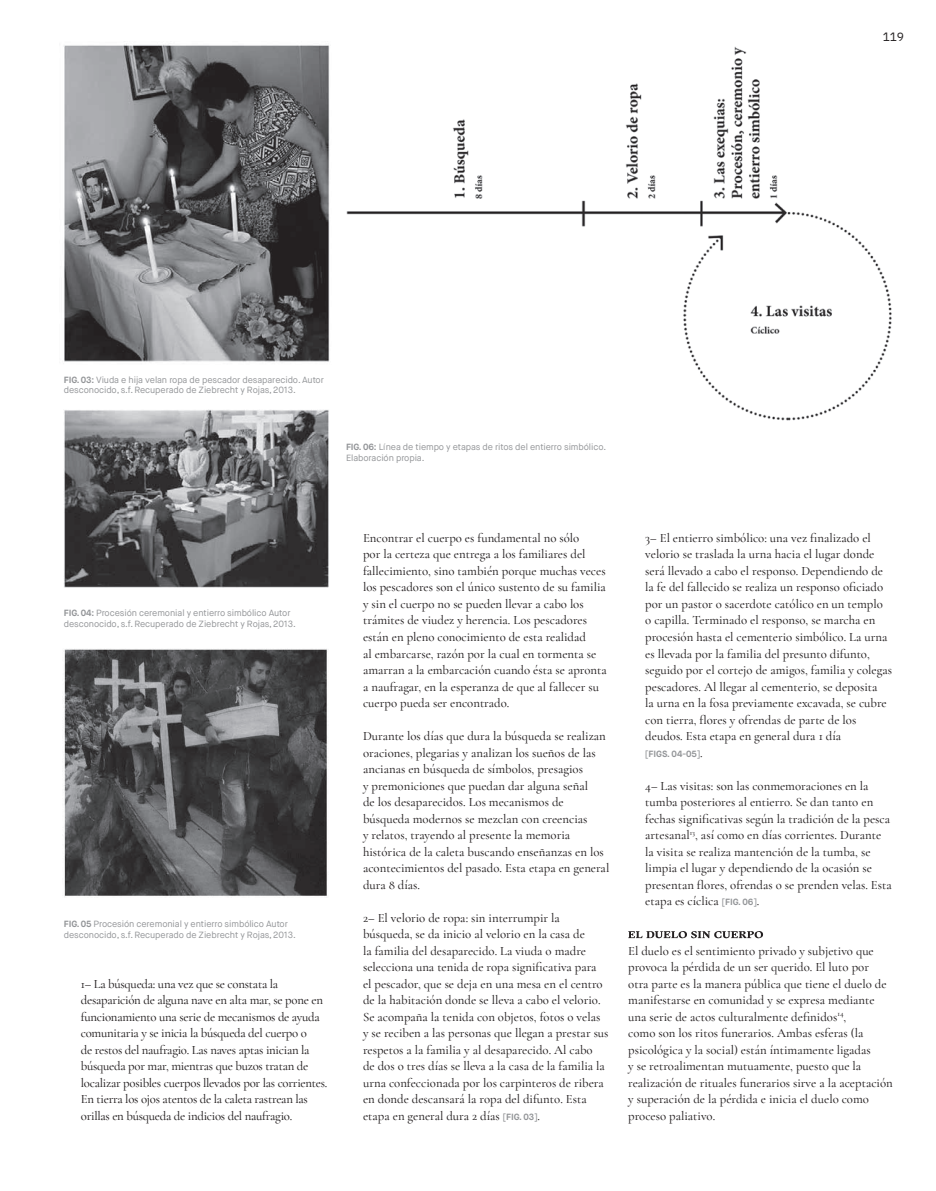
<style>
.page{position:relative;width:936px;height:1191px;background:#fff}
.page>*{position:absolute;margin:0;border:0;box-sizing:border-box;transform-origin:0 0}
.t1{font:500 12.75px/16.5px "Cormorant Garamond";color:#231f20}
.t2{font:500 12.75px/16.5px "Cormorant Garamond";letter-spacing:-.02em;color:#231f20}
.t3{font:12px "IBM Plex Mono";color:#231f20}
.t4{font:9px/10.8px "Maison Neue";letter-spacing:-.01em;color:#939598}
.t5{font:700 9px "Maison Neue";color:#939598}
.s1{font-weight:700}
.s2{font-family:"Maison Neue";font-weight:700;font-size:9px;color:#939598}
.s3{font-family:"Cormorant Garamond";font-weight:500;font-size:12.75px;color:#231f20}
</style>
<div class="page">
<img style="left:64px;top:41px;width:266px;height:321px">
<img style="left:64px;top:410px;width:265px;height:178px">
<img style="left:64px;top:649px;width:263px;height:248px">
<svg style="left:628px;top:931px;width:135px;height:7px"></svg>
<img style="left:346px;top:47px;width:546px;height:374px">
<p class="t3" style="left:882px;top:28px;width:23px">119</p>
<p class="t4" style="left:64px;top:374px;width:261px"><span class="s1">FIG</span><span class="s1">.</span> <span class="s1">03:</span> Viuda e hija velan ropa de pescador desaparecido. Autor desconocido, s.f. Recuperado de Ziebrecht y Rojas, 2013.</p>
<p class="t4" style="left:346px;top:441px;width:262px"><span class="s1">FIG</span><span class="s1">.</span> <span class="s1">06:</span> Línea de tiempo y etapas de ritos del entierro simbólico.<br>Elaboración propia.</p>
<p class="t4" style="left:64px;top:607px;width:233px"><span class="s1">FIG</span><span class="s1">.</span> <span class="s1">04:</span> Procesión ceremonial y entierro simbólico Autor desconocido, s.f. Recuperado de Ziebrecht y Rojas, 2013.</p>
<p class="t4" style="left:64px;top:919px;width:233px"><span class="s1">FIG</span><span class="s1">.</span> <span class="s1">05</span> Procesión ceremonial y entierro simbólico Autor desconocido, s.f. Recuperado de Ziebrecht y Rojas, 2013.</p>
<p class="t2" style="left:81px;top:975px;width:248px">1– La búsqueda: una vez que se constata la desaparición de alguna nave en alta mar, se pone en funcionamiento una serie de mecanismos de ayuda comunitaria y se inicia la búsqueda del cuerpo o<br>de restos del naufragio. Las naves aptas inician la búsqueda por mar, mientras que buzos tratan de localizar posibles cuerpos llevados por las corrientes.<br>En tierra los ojos atentos de la caleta rastrean las orillas en búsqueda de indicios del naufragio.</p>
<p class="t1" style="left:363px;top:529px;width:245px">Encontrar el cuerpo es fundamental no sólo<br>por la certeza que entrega a los familiares del fallecimiento, sino también porque muchas veces los pescadores son el único sustento de su familia y sin el cuerpo no se pueden llevar a cabo los trámites de viudez y herencia. Los pescadores están en pleno conocimiento de esta realidad<br>al embarcarse, razón por la cual en tormenta se amarran a la embarcación cuando ésta se apronta a naufragar, en la esperanza de que al fallecer su cuerpo pueda ser encontrado.</p>
<p class="t1" style="left:363px;top:727px;width:248px">Durante los días que dura la búsqueda se realizan oraciones, plegarias y analizan los sueños de las ancianas en búsqueda de símbolos, presagios<br>y premoniciones que puedan dar alguna señal<br>de los desaparecidos. Los mecanismos de búsqueda modernos se mezclan con creencias<br>y relatos, trayendo al presente la memoria histórica de la caleta buscando enseñanzas en los acontecimientos del pasado. Esta etapa en general dura 8 días.</p>
<p class="t1" style="left:363px;top:909px;width:247px">2– El velorio de ropa: sin interrumpir la búsqueda, se da inicio al velorio en la casa de<br>la familia del desaparecido. La viuda o madre selecciona una tenida de ropa significativa para<br>el pescador, que se deja en una mesa en el centro de la habitación donde se lleva a cabo el velorio.<br>Se acompaña la tenida con objetos, fotos o velas y se reciben a las personas que llegan a prestar sus respetos a la familia y al desaparecido. Al cabo<br>de dos o tres días se lleva a la casa de la familia la urna confeccionada por los carpinteros de ribera en donde descansará la ropa del difunto. Esta etapa en general dura 2 días <span class="s2">[FIG. 03]</span>.</p>
<p class="t1" style="left:645px;top:529px;width:248px">3– El entierro simbólico: una vez finalizado el velorio se traslada la urna hacia el lugar donde será llevado a cabo el responso. Dependiendo de la fe del fallecido se realiza un responso oficiado por un pastor o sacerdote católico en un templo o capilla. Terminado el responso, se marcha en procesión hasta el cementerio simbólico. La urna es llevada por la familia del presunto difunto, seguido por el cortejo de amigos, familia y colegas pescadores. Al llegar al cementerio, se deposita<br>la urna en la fosa previamente excavada, se cubre con tierra, flores y ofrendas de parte de los deudos. Esta etapa en general dura 1 día</p>
<p class="t5" style="left:645px;top:747px;width:59px">[FIGS. 04-05]<span class="s3">.</span></p>
<p class="t1" style="left:645px;top:777px;width:248px">4– Las visitas: son las conmemoraciones en la tumba posteriores al entierro. Se dan tanto en fechas significativas según la tradición de la pesca artesanal<sup>13</sup>, así como en días corrientes. Durante la visita se realiza mantención de la tumba, se limpia el lugar y dependiendo de la ocasión se presentan flores, ofrendas o se prenden velas. Esta etapa es cíclica <span class="s2">[FIG. 06]</span>.</p>
<p class="t1" style="left:628px;top:942px;width:266px">El duelo es el sentimiento privado y subjetivo que provoca la pérdida de un ser querido. El luto por<br>otra parte es la manera pública que tiene el duelo de manifestarse en comunidad y se expresa mediante una serie de actos culturalmente definidos<sup>14</sup>,<br>como son los ritos funerarios. Ambas esferas (la psicológica y la social) están íntimamente ligadas<br>y se retroalimentan mutuamente, puesto que la realización de rituales funerarios sirve a la aceptación y superación de la pérdida e inicia el duelo como proceso paliativo.</p>
</div>
